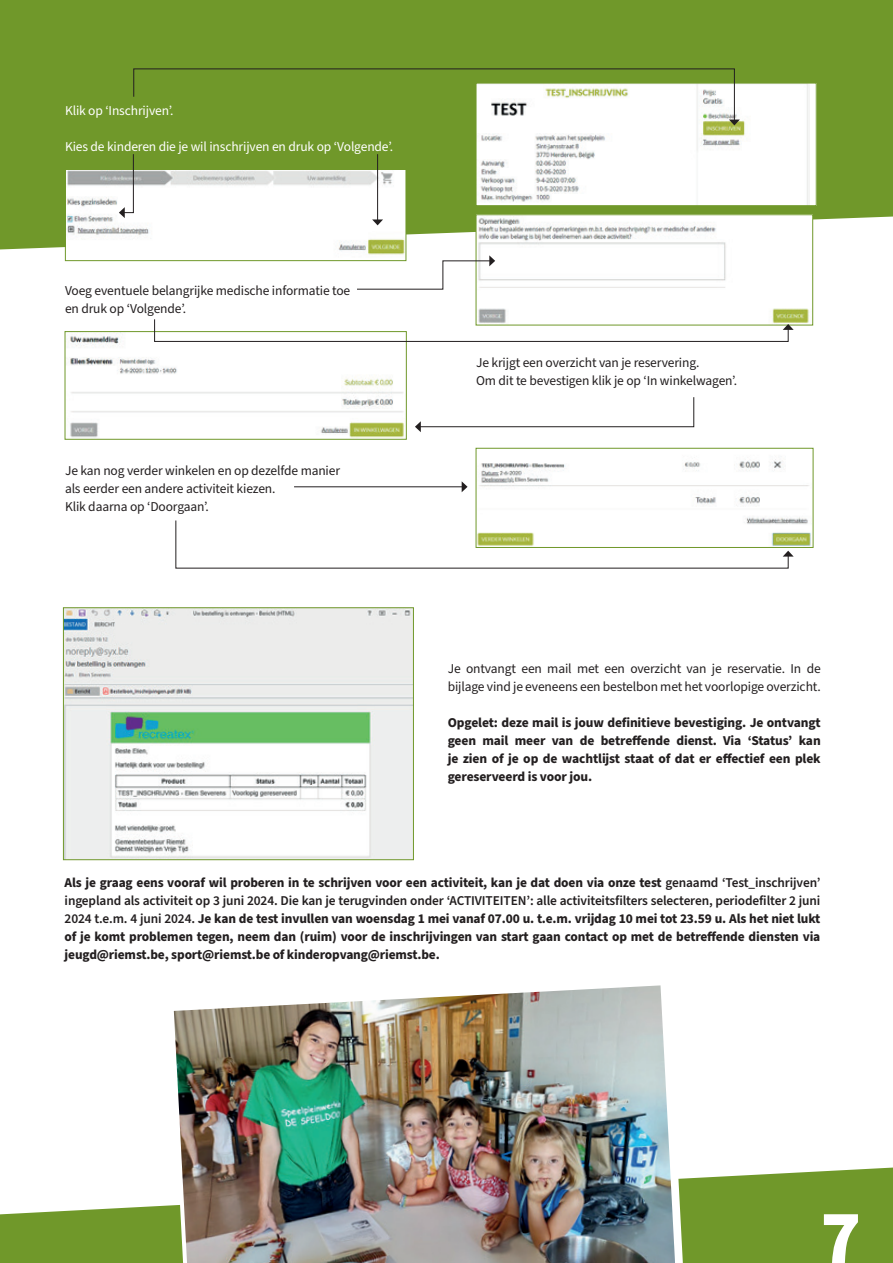
<style>
.page{position:relative;width:893px;height:1263px;background:#70982a}
.page>*{position:absolute;margin:0;border:0;box-sizing:border-box;transform-origin:0 0}
.t1{font:900 75px "Source Sans Pro";color:#fff}
.t2{font:700 13.5px/18px "Source Sans Pro";letter-spacing:-.01em;color:#231f20;text-align:justify}
.t3{font:13.5px/18px "Source Sans Pro";letter-spacing:-.01em;color:#231f20}
.t4{font:13.5px "Source Sans Pro";letter-spacing:-.01em;color:#fff}
.s1{font-weight:600}
</style>
<div class="page">
<div style="left:0;top:217px;width:893px;height:997px;background:#fff"></div>
<img style="left:478px;top:85px;width:331px;height:119px">
<div style="left:476px;top:83px;width:341px;height:123px;border:1px solid #70982a"></div>
<img style="left:67px;top:171px;width:337px;height:88px">
<div style="left:65px;top:167px;width:341px;height:94px;border:1px solid #70982a"></div>
<img style="left:478px;top:216px;width:333px;height:107px">
<div style="left:476px;top:214px;width:337px;height:111px;border:1px solid #70982a"></div>
<img style="left:67px;top:333px;width:338px;height:105px">
<div style="left:65px;top:331px;width:342px;height:109px;border:1px solid #70982a"></div>
<img style="left:478px;top:450px;width:333px;height:96px">
<div style="left:476px;top:448px;width:337px;height:100px;border:1px solid #70982a"></div>
<img style="left:65px;top:609px;width:347px;height:249px">
<div style="left:63px;top:607px;width:351px;height:253px;border:1px solid #70982a"></div>
<svg style="left:133px;top:68px;width:607px;height:57px"></svg>
<svg style="left:119px;top:154px;width:15px;height:64px"></svg>
<hr style="left:377px;top:154px;width:1px;height:66px;background:#231f20">
<svg style="left:372px;top:219px;width:11px;height:6px"></svg>
<hr style="left:294px;top:486px;width:168px;height:1px;background:#231f20">
<svg style="left:462px;top:481px;width:6px;height:11px"></svg>
<div style="left:415px;top:396px;width:279px;height:36px;background:#fff"></div>
<svg style="left:175px;top:520px;width:619px;height:49px;background:#f5f5f1"></svg>
<svg style="left:154px;top:319px;width:640px;height:23px;background:#edefea"></svg>
<svg style="left:356px;top:255px;width:139px;height:35px;background:#f2f3f1"></svg>
<img style="left:168px;top:979px;width:522px;height:284px">
<p class="t4" style="left:65px;top:101px;width:110px">Klik op ‘Inschrijven’.</p>
<p class="t4" style="left:65px;top:137px;width:330px">Kies de kinderen die je wil inschrijven en druk op ‘Volgende’.</p>
<p class="t3" style="left:65px;top:282px;width:287px">Voeg eventuele belangrijke medische informatie toe en druk op ‘Volgende’.</p>
<p class="t3" style="left:65px;top:462px;width:277px">Je kan nog verder winkelen en op dezelfde manier als eerder een andere activiteit kiezen.<br>Klik daarna op ‘Doorgaan’.</p>
<p class="t3" style="left:476px;top:354px;width:263px">Je krijgt een overzicht van je reservering.<br>Om dit te bevestigen klik je op ‘In winkelwagen’.</p>
<p class="t3" style="left:448px;top:660px;width:375px">Je ontvangt een mail met een overzicht van je reservatie. In de bijlage vind je eveneens een bestelbon met het voorlopige overzicht.</p>
<p class="t2" style="left:448px;top:714px;width:375px">Opgelet: deze mail is jouw definitieve bevestiging. Je ontvangt geen mail meer van de betreffende dienst. Via ‘Status’ kan je zien of je op de wachtlijst staat of dat er effectief een plek gereserveerd is voor jou.</p>
<p class="t2" style="left:65px;top:873px;width:757px">Als je graag eens vooraf wil proberen in te schrijven voor een activiteit, kan je dat doen via onze test <span class="s1">genaamd ‘Test_inschrijven’ ingepland als activiteit op 3 juni 2024. Die kan je terugvinden onder ‘ACTIVITEITEN’: alle activiteitsfilters selecteren, periodefilter 2 juni 2024 t.e.m. 4 juni 2024.</span> Je kan de test invullen van woensdag 1 mei vanaf 07.00 u. t.e.m. vrijdag 10 mei tot 23.59 u. Als het niet lukt of je komt problemen tegen, neem dan (ruim) voor de inschrijvingen van start gaan contact op met de betreffende diensten via jeugd@riemst.be, sport@riemst.be of kinderopvang@riemst.be.</p>
<h1 class="t1" style="left:821px;top:1186px;width:42px">7</h1>
</div>
